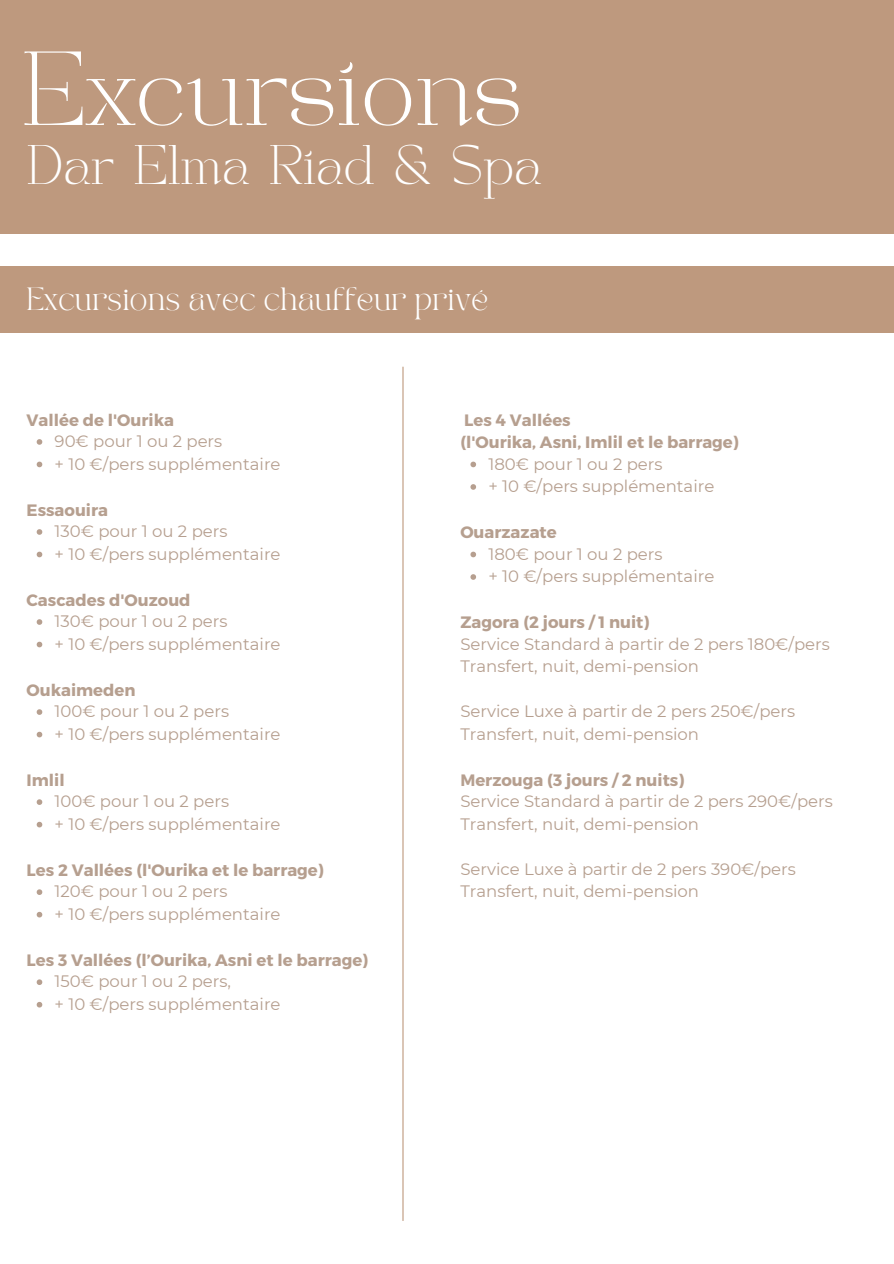
<style>
.page{position:relative;width:894px;height:1264px;background:#fff}
.page>*{position:absolute;margin:0;border:0;box-sizing:border-box;transform-origin:0 0}
.t1{font:73.5px "TANPARFAIT";color:#fff}
.t2{font:39px "TANPARFAIT";color:#fff}
.t3{font:22.5px "TAN PEARL Regular";color:#fff}
.t4{font:16.5px/22.5px "Montserrat";color:#b69f8f}
.t5{font:700 16.5px/22.5px "Montserrat";color:#b69f8f}
</style>
<div class="page">
<div style="left:0;top:0;width:893px;height:234px;background:#be997e"></div>
<div style="left:0;top:267px;width:893px;height:66px;background:#be997e"></div>
<svg style="left:37px;top:439px;width:5px;height:6px"></svg>
<svg style="left:37px;top:461px;width:5px;height:6px"></svg>
<svg style="left:37px;top:529px;width:5px;height:6px"></svg>
<svg style="left:37px;top:551px;width:5px;height:6px"></svg>
<svg style="left:37px;top:619px;width:5px;height:6px"></svg>
<svg style="left:37px;top:641px;width:5px;height:6px"></svg>
<svg style="left:37px;top:709px;width:5px;height:6px"></svg>
<svg style="left:37px;top:731px;width:5px;height:6px"></svg>
<svg style="left:37px;top:799px;width:5px;height:6px"></svg>
<svg style="left:37px;top:821px;width:5px;height:6px"></svg>
<svg style="left:37px;top:889px;width:5px;height:6px"></svg>
<svg style="left:37px;top:911px;width:5px;height:6px"></svg>
<svg style="left:37px;top:979px;width:5px;height:6px"></svg>
<svg style="left:37px;top:1002px;width:5px;height:5px"></svg>
<svg style="left:470px;top:461px;width:6px;height:6px"></svg>
<svg style="left:470px;top:484px;width:6px;height:6px"></svg>
<svg style="left:470px;top:551px;width:6px;height:6px"></svg>
<svg style="left:470px;top:574px;width:6px;height:6px"></svg>
<hr style="left:402px;top:367px;width:1px;height:853px;background:#be997e">
<h1 class="t1" style="left:21px;top:46px;width:502px">Excursions</h1>
<h2 class="t2" style="left:27px;top:142px;width:516px">Dar Elma Riad &amp; Spa</h2>
<h3 class="t3" style="left:26px;top:287px;width:463px">Excursions avec chauffeur privé</h3>
<p class="t5" style="left:27px;top:407px;width:149px">Vallée de l'Ourika</p>
<p class="t4" style="left:55px;top:430px;width:227px">90€ pour 1 ou 2 pers<br>+ 10 €/pers supplémentaire</p>
<p class="t5" style="left:27px;top:497px;width:83px">Essaouira</p>
<p class="t4" style="left:55px;top:520px;width:227px">130€ pour 1 ou 2 pers<br>+ 10 €/pers supplémentaire</p>
<p class="t5" style="left:27px;top:587px;width:165px">Cascades d'Ouzoud</p>
<p class="t4" style="left:55px;top:610px;width:227px">130€ pour 1 ou 2 pers<br>+ 10 €/pers supplémentaire</p>
<p class="t5" style="left:27px;top:677px;width:110px">Oukaimeden</p>
<p class="t4" style="left:55px;top:700px;width:227px">100€ pour 1 ou 2 pers<br>+ 10 €/pers supplémentaire</p>
<p class="t5" style="left:27px;top:767px;width:40px">Imlil</p>
<p class="t4" style="left:55px;top:790px;width:227px">100€ pour 1 ou 2 pers<br>+ 10 €/pers supplémentaire</p>
<p class="t5" style="left:27px;top:857px;width:299px">Les 2 Vallées (l'Ourika et le barrage)</p>
<p class="t4" style="left:55px;top:880px;width:227px">120€ pour 1 ou 2 pers<br>+ 10 €/pers supplémentaire</p>
<p class="t5" style="left:27px;top:947px;width:343px">Les 3 Vallées (l’Ourika, Asni et le barrage)</p>
<p class="t4" style="left:55px;top:970px;width:227px">150€ pour 1 ou 2 pers,<br>+ 10 €/pers supplémentaire</p>
<p class="t5" style="left:460px;top:407px;width:280px">Les 4 Vallées<br>(l'Ourika, Asni, Imlil et le barrage)</p>
<p class="t4" style="left:488px;top:452px;width:227px">180€ pour 1 ou 2 pers<br>+ 10 €/pers supplémentaire</p>
<p class="t5" style="left:460px;top:520px;width:98px">Ouarzazate</p>
<p class="t4" style="left:488px;top:542px;width:227px">180€ pour 1 ou 2 pers<br>+ 10 €/pers supplémentaire</p>
<p class="t5" style="left:460px;top:610px;width:190px">Zagora (2 jours / 1 nuit)</p>
<p class="t4" style="left:460px;top:632px;width:371px">Service Standard à partir de 2 pers 180€/pers<br>Transfert, nuit, demi-pension</p>
<p class="t4" style="left:460px;top:700px;width:336px">Service Luxe à partir de 2 pers 250€/pers<br>Transfert, nuit, demi-pension</p>
<p class="t5" style="left:460px;top:767px;width:225px">Merzouga (3 jours / 2 nuits)</p>
<p class="t4" style="left:460px;top:790px;width:374px">Service Standard à partir de 2 pers 290€/pers<br>Transfert, nuit, demi-pension</p>
<p class="t4" style="left:460px;top:857px;width:337px">Service Luxe à partir de 2 pers 390€/pers<br>Transfert, nuit, demi-pension</p>
</div>
